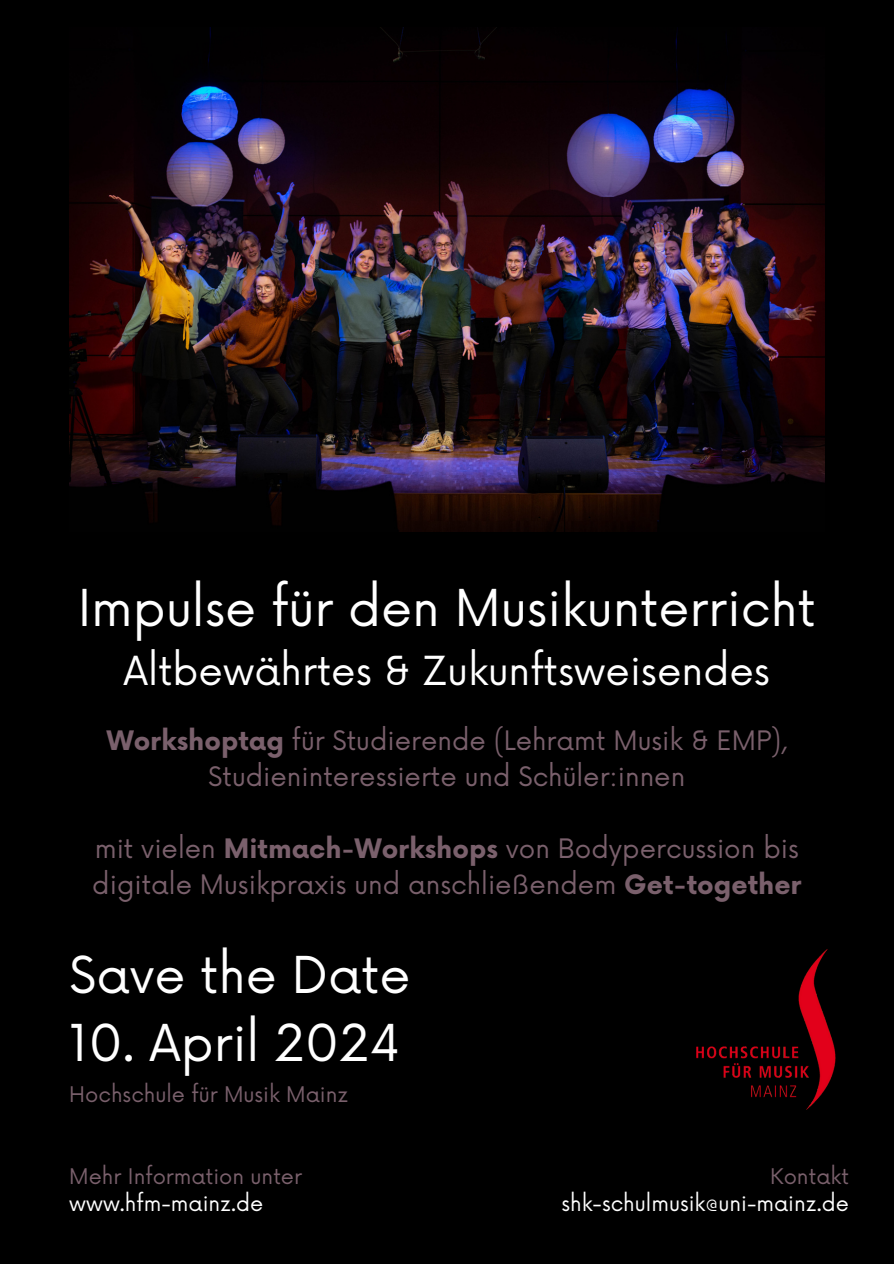
<style>
.page{position:relative;width:894px;height:1264px;background:#fff}
.page>*{position:absolute;margin:0;border:0;box-sizing:border-box;transform-origin:0 0}
.t1{font:49.5px "Now";color:#fff}
.t2{font:39px "Now";color:#fff}
.t3{font:26.1px/35.8px "Now";color:#7a606c;text-align:center}
.t4{font:21px "Now";color:#7a606c}
.t5{font:21px "Now";color:#fff}
.s1{font-weight:700}
</style>
<div class="page">
<div style="left:0;top:0;width:893px;height:1263px;background:#000"></div>
<img style="left:69px;top:27px;width:755px;height:504px">
<img style="left:696px;top:949px;width:140px;height:161px">
<p class="t1" style="left:78px;top:581px;width:739px">Impulse für den Musikunterricht</p>
<p class="t2" style="left:123px;top:649px;width:647px">Altbewährtes &amp; Zukunftsweisendes</p>
<p class="t3" style="left:107px;top:723px;width:681px"><span class="s1">Workshoptag</span> für Studierende (Lehramt Musik &amp; EMP),<br>Studieninteressierte und Schüler:innen</p>
<p class="t3" style="left:92px;top:831px;width:710px;text-align:left">mit vielen <span class="s1">Mitmach-Workshops</span> von Bodypercussion bis digitale Musikpraxis und anschließendem <span class="s1">Get-together</span></p>
<p class="t1" style="left:69px;top:947px;width:343px">Save the Date</p>
<p class="t1" style="left:69px;top:1015px;width:332px">10. April 2024</p>
<p class="t4" style="left:69px;top:1082px;width:280px">Hochschule für Musik Mainz</p>
<p class="t4" style="left:69px;top:1164px;width:234px">Mehr Information unter</p>
<p class="t5" style="left:69px;top:1191px;width:195px">www.hfm-mainz.de</p>
<p class="t4" style="left:770px;top:1164px;width:80px">Kontakt</p>
<p class="t5" style="left:561px;top:1191px;width:289px">shk-schulmusik@uni-mainz.de</p>
</div>
